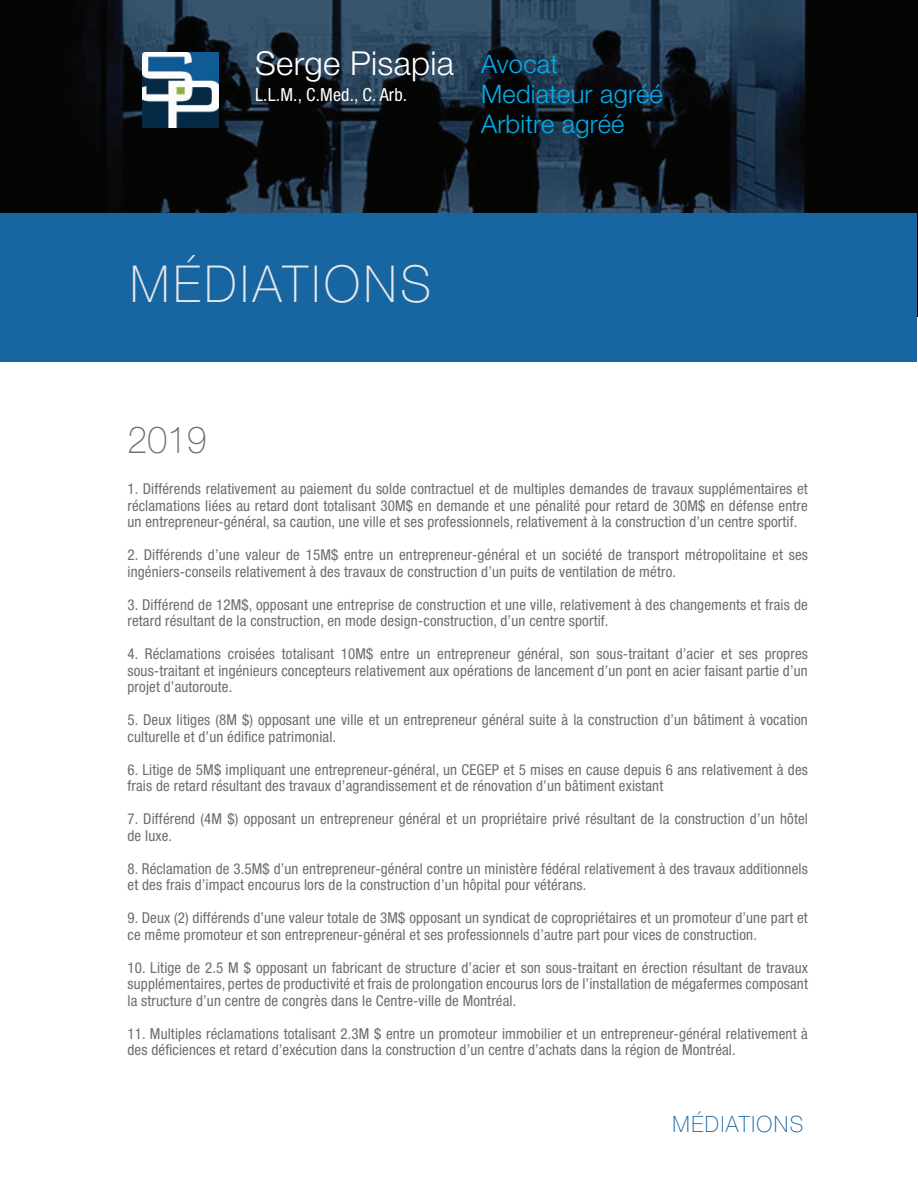
<style>
.page{position:relative;width:918px;height:1188px;background:#fff}
.page>*{position:absolute;margin:0;border:0;box-sizing:border-box;transform-origin:0 0}
.t1{font:100 51px "Helvetica Neue LT Pro";letter-spacing:.08em;color:#e6e7e9;scale:.95 1}
.t2{font:100 37.5px "Helvetica Neue LT Pro";color:#6c6d70;scale:.95 1}
.t3{font:300 33px "Helvetica Neue LT Pro";letter-spacing:.01em;color:#fff}
.t4{font:300 25.5px/30px "Helvetica Neue LT Pro";letter-spacing:.01em;color:#00aeef}
.t5{font:100 22.5px "Helvetica Neue LT Pro";letter-spacing:.07em;color:#1765a1;scale:.95 1}
.t6{font:condensed 18px "Helvetica Neue LT Pro";letter-spacing:.01em;color:#fff}
.t7{font:condensed 15px/16.5px "Helvetica Neue LT Pro";letter-spacing:.01em;color:#6c6d70}
</style>
<div class="page">
<img style="left:0;top:0;width:918px;height:316px">
<img style="left:142px;top:52px;width:76px;height:76px">
<div style="left:1px;top:213px;width:916px;height:148px;background:#1765a1"></div>
<h3 class="t3" style="left:255px;top:44px;width:200px">Serge Pisapia</h3>
<p class="t6" style="left:255px;top:84px;width:154px">L.L.M., C.Med., C. Arb.</p>
<h3 class="t4" style="left:481px;top:49px;width:183px">Avocat<br>Mediateur agréé<br>Arbitre agréé</h3>
<h1 class="t1" style="left:130px;top:254px;width:318px">MÉDIATIONS</h1>
<h2 class="t2" style="left:128px;top:418px;width:85px">2019</h2>
<p class="t7" style="left:128px;top:481px;width:682px;text-align:justify">1. Différends relativement au paiement du solde contractuel et de multiples demandes de travaux supplémentaires et réclamations liées au retard dont totalisant 30M$ en demande et une pénalité pour retard de 30M$ en défense entre un entrepreneur-général, sa caution, une ville et ses professionnels, relativement à la construction d’un centre sportif.</p>
<p class="t7" style="left:128px;top:547px;width:682px">2. Différends d’une valeur de 15M$ entre un entrepreneur-général et un société de transport métropolitaine et ses ingéniers-conseils relativement à des travaux de construction d’un puits de ventilation de métro.</p>
<p class="t7" style="left:128px;top:596px;width:682px">3. Différend de 12M$, opposant une entreprise de construction et une ville, relativement à des changements et frais de retard résultant de la construction, en mode design-construction, d’un centre sportif.</p>
<p class="t7" style="left:128px;top:646px;width:682px;text-align:justify">4. Réclamations croisées totalisant 10M$ entre un entrepreneur général, son sous-traitant d’acier et ses propres sous-traitant et ingénieurs concepteurs relativement aux opérations de lancement d’un pont en acier faisant partie d’un projet d’autoroute.</p>
<p class="t7" style="left:128px;top:712px;width:682px">5. Deux litiges (8M $) opposant une ville et un entrepreneur général suite à la construction d’un bâtiment à vocation culturelle et d’un édifice patrimonial.</p>
<p class="t7" style="left:128px;top:761px;width:682px">6. Litige de 5M$ impliquant une entrepreneur-général, un CEGEP et 5 mises en cause depuis 6 ans relativement à des frais de retard résultant des travaux d’agrandissement et de rénovation d’un bâtiment existant</p>
<p class="t7" style="left:128px;top:811px;width:682px">7. Différend (4M $) opposant un entrepreneur général et un propriétaire privé résultant de la construction d’un hôtel de luxe.</p>
<p class="t7" style="left:128px;top:860px;width:682px">8. Réclamation de 3.5M$ d’un entrepreneur-général contre un ministère fédéral relativement à des travaux additionnels et des frais d’impact encourus lors de la construction d’un hôpital pour vétérans.</p>
<p class="t7" style="left:128px;top:910px;width:682px">9. Deux (2) différends d’une valeur totale de 3M$ opposant un syndicat de copropriétaires et un promoteur d’une part et ce même promoteur et son entrepreneur-général et ses professionnels d’autre part pour vices de construction.</p>
<p class="t7" style="left:128px;top:959px;width:682px;text-align:justify">10. Litige de 2.5 M $ opposant un fabricant de structure d’acier et son sous-traitant en érection résultant de travaux supplémentaires, pertes de productivité et frais de prolongation encourus lors de l’installation de mégafermes composant la structure d’un centre de congrès dans le Centre-ville de Montréal.</p>
<p class="t7" style="left:128px;top:1025px;width:682px">11. Multiples réclamations totalisant 2.3M $ entre un promoteur immobilier et un entrepreneur-général relativement à des déficiences et retard d’exécution dans la construction d’un centre d’achats dans la région de Montréal.</p>
<h3 class="t5" style="left:673px;top:1111px;width:139px">MÉDIATIONS</h3>
</div>
